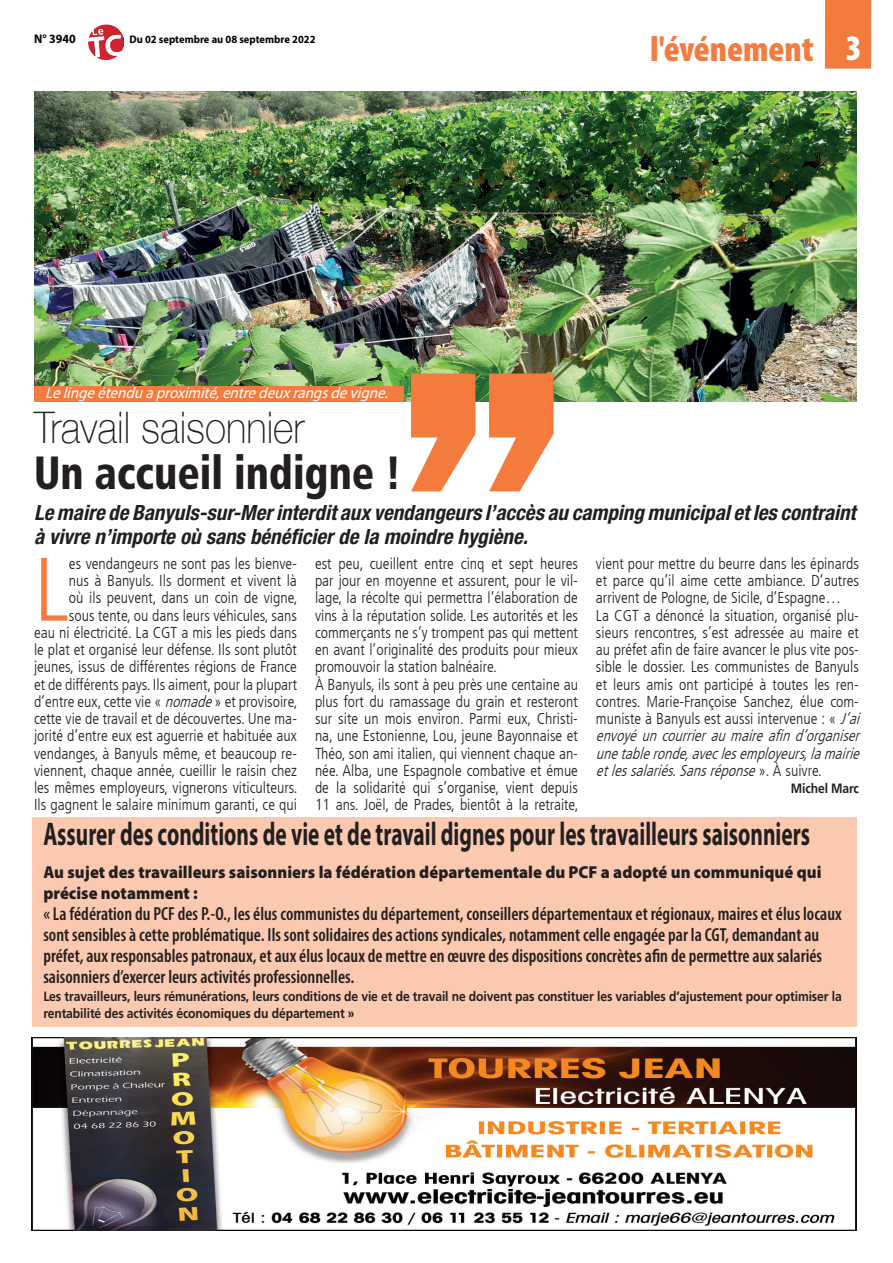
<style>
.page{position:relative;width:893px;height:1263px;background:#fff}
.page>*{position:absolute;margin:0;border:0;box-sizing:border-box;transform-origin:0 0}
._6_-_TEXTE{font:300 condensed 89.85px "Frutiger LT";color:#f47b3e}
._3_-_TITRE{font:900 condensed 46.5px "Frutiger LT Std";color:#231f20;scale:.9 1}
._3_-_TITRE-2{font:100 43.5px "Helvetica Neue";color:#231f20;scale:.9 1}
.t1{font:900 condensed 36px "Myriad Pro";color:#f47b3e}
.t2{font:900 condensed 36px "Myriad Pro";color:#fff}
.BREVE_1_-_TITRE{font:700 32.85px "Myriad Pro";color:#231f20;scale:.65 1}
._5_-_CHAPO{font:italic 700 condensed 21px/24px "Helvetica Neue LT Std";color:#231f20}
.BREVE_2_-_SURTITRE{font:600 condensed 18.9px/21px "Myriad Pro";color:#231f20;scale:.95 1}
.BREVE_2_-_SURTITRE-2{font:900 17.4px/21px "Myriad Pro";color:#231f20;scale:.95 1}
._6_-_TEXTE-2{font:300 condensed 15.75px/17.2px "Frutiger LT";color:#231f20;text-align:justify}
.LEGENDE_PHOTO{font:italic 15.75px "Myriad Pro";color:#fff;scale:.95 1}
._8_-_SIGNATURE{font:700 13.5px/17.2px "Frutiger LT Std";letter-spacing:-.01em;color:#231f20;scale:.9 1}
.t3{font:700 12.6px "Myriad Pro";color:#000;scale:.95 1}
.t4{font:700 10.95px "Myriad Pro";color:#000;scale:.95 1}
.s1{font-style:italic}
</style>
<div class="page">
<img style="left:88px;top:24px;width:35px;height:35px">
<img style="left:34px;top:91px;width:823px;height:310px">
<div style="left:825px;top:0;width:46px;height:69px;background:#f47b3e"></div>
<svg style="left:411px;top:373px;width:143px;height:118px"></svg>
<img style="left:31px;top:1037px;width:826px;height:193px">
<div style="left:32px;top:817px;width:825px;height:209px;background:#fac9b0"></div>
<div style="left:34px;top:386px;width:370px;height:15px;background:#f47b3e"></div>
<p class="t3" style="left:34px;top:31px;width:45px">N° 3940</p>
<p class="t4" style="left:129px;top:32px;width:197px">Du 02 septembre au 08 septembre 2022</p>
<p class="t1" style="left:650px;top:26px;width:165px">l'événement</p>
<p class="t2" style="left:846px;top:25px;width:17px">3</p>
<p class="LEGENDE_PHOTO" style="left:45px;top:383px;width:367px">Lelingeétenduaproximité,entredeuxrangsdevigne.</p>
<p class="_3_-_TITRE-2" style="left:34px;top:395px;width:302px">Travail saisonnier</p>
<p class="_3_-_TITRE" style="left:34px;top:445px;width:410px">Un accueil indigne !</p>
<p class="_5_-_CHAPO" style="left:34px;top:501px;width:823px">Le maire de Banyuls-sur-Mer interdit aux vendangeurs l’accès au camping municipal et les contraint à vivre n’importe où sans bénéficier de la moindre hygiène.</p>
<p class="_6_-_TEXTE" style="left:34px;top:539px;width:36px">L</p>
<p class="_6_-_TEXTE-2" style="left:34px;top:555px;width:265px;text-align:right">es vendangeurs ne sont pas les bienve-<br>nus à Banyuls. Ils dorment et vivent là<br>où ils peuvent, dans un coin de vigne,<br>sous tente, ou dans leurs véhicules, sans<br>eau ni électricité. La CGT a mis les pieds dans le plat et organisé leur défense. Ils sont plutôt jeunes, issus de différentes régions de France et de différents pays. Ils aiment, pour la plupart d’entre eux, cette vie « <span class="s1">nomade</span>» et provisoire, cette vie de travail et de découvertes. Une ma&shy;jorité d’entre eux est aguerrie et habituée aux vendanges, à Banyuls même, et beaucoup re&shy;viennent, chaque année, cueillir le raisin chez les mêmes employeurs, vignerons viticulteurs.<br>Ils gagnent le salaire minimum garanti, ce qui</p>
<p class="_6_-_TEXTE-2" style="left:315px;top:555px;width:264px">est peu, cueillent entre cinq et sept heures par jour en moyenne et assurent, pour le vil&shy;lage, la récolte qui permettra l’élaboration de vins à la réputation solide. Les autorités et les commerçants ne s’y trompent pas qui mettent en avant l’originalité des produits pour mieux promouvoir la station balnéaire.</p>
<p class="_6_-_TEXTE-2" style="left:596px;top:555px;width:265px">vient pour mettre du beurre dans les épinards et parce qu’il aime cette ambiance. D’autres arrivent de Pologne, de Sicile, d’Espagne…</p>
<p class="_6_-_TEXTE-2" style="left:596px;top:607px;width:269px;text-align:left">La CGT a dénoncé la situation, organisé plu&shy;sieurs rencontres, s’est adressée au maire et au préfet afin de faire avancer le plus vite pos&shy;sible le dossier. Les communistes de Banyuls et leurs amis ont participé à toutes les ren&shy;contres. Marie-Françoise Sanchez, élue com&shy;muniste à Banyuls est aussi intervenue : « <span class="s1">J’ai envoyéuncourrieraumaireafind’organiser unetableronde,aveclesemployeurs,lamairie etlessalariés.Sansréponse</span>» . À s u i v r e .</p>
<p class="_8_-_SIGNATURE" style="left:791px;top:780px;width:77px">Michel Marc</p>
<p class="BREVE_1_-_TITRE" style="left:43px;top:812px;width:1181px">Assurer des conditions de vie et de travail dignes pour les travailleurs saisonniers</p>
<p class="BREVE_2_-_SURTITRE-2" style="left:43px;top:861px;width:820px">Au sujet des travailleurs saisonniers la fédération départementale du PCF a adopté un communiqué qui précise notamment :</p>
<p class="BREVE_2_-_SURTITRE" style="left:43px;top:903px;width:842px">« La fédération du PCF des P.-O., les élus communistes du département, conseillers départementaux et régionaux, maires et élus locaux sont sensibles à cette problématique. Ils sont solidaires des actions syndicales, notamment celle engagée par la CGT, demandant au préfet, aux responsables patronaux, et aux élus locaux de mettre en œuvre des dispositions concrètes afin de permettre aux salariés saisonniers d’exercer leurs activités professionnelles.</p>
<p class="_8_-_SIGNATURE" style="left:43px;top:987px;width:889px">Les travailleurs, leurs rémunérations, leurs conditions de vie et de travail ne doivent pas constituer les variables d’ajustement pour optimiser la rentabilité des activités économiques du département »</p>
<p class="_6_-_TEXTE-2" style="left:315px;top:676px;width:265px">À Banyuls, ils sont à peu près une centaine au plus fort du ramassage du grain et resteront sur site un mois environ. Parmi eux, Christi&shy;na, une Estonienne, Lou, jeune Bayonnaise et Théo, son ami italien, qui viennent chaque an&shy;née. Alba, une Espagnole combative et émue de la solidarité qui s’organise, vient depuis 11 ans. Joël, de Prades, bientôt à la retraite,</p>
</div>
